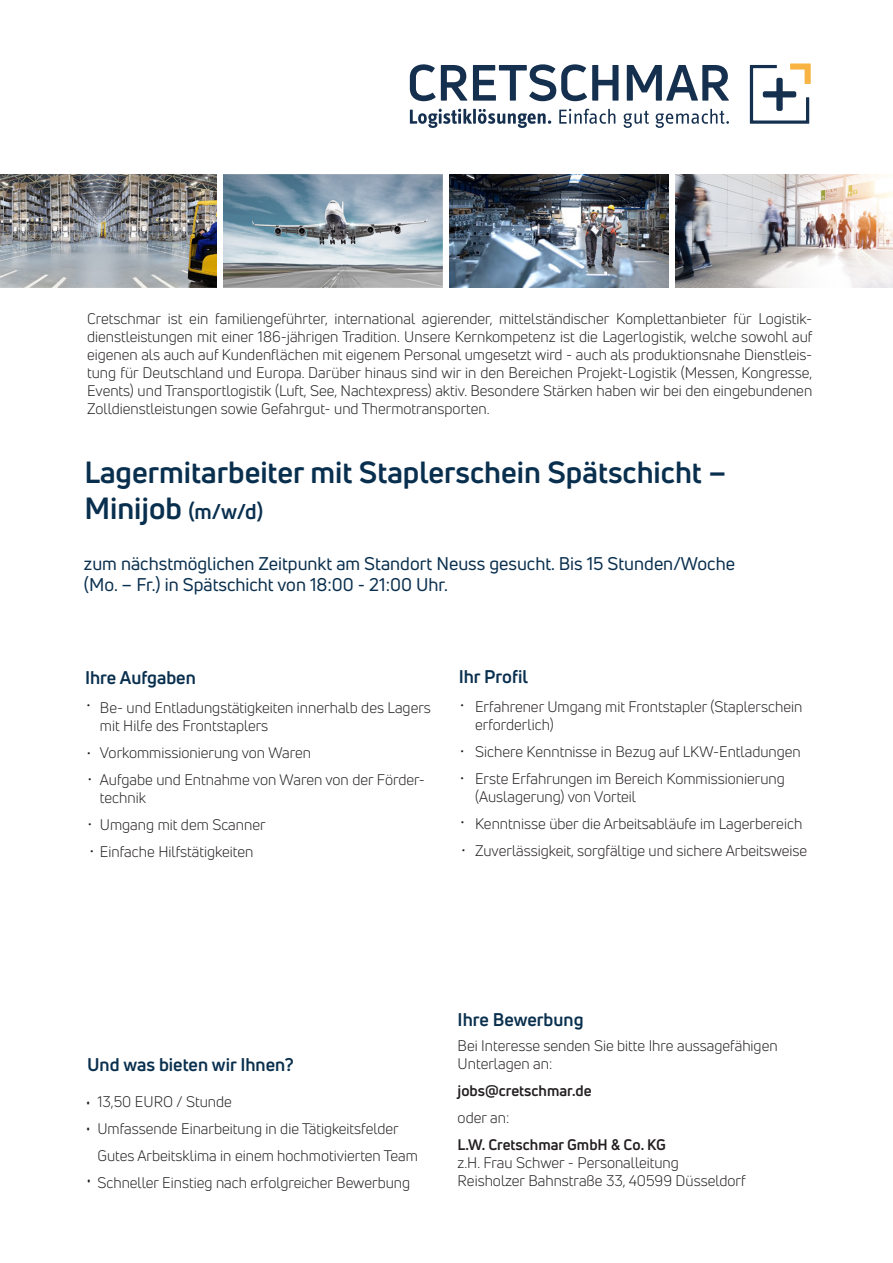
<style>
.page{position:relative;width:893px;height:1263px;background:#fff}
.page>*{position:absolute;margin:0;border:0;box-sizing:border-box;transform-origin:0 0}
.t1{font:700 30px "Uni Neue";color:#092f4e}
.t2{font:22.05px/26px "Uni Neue";color:#1c1c1c;scale:.68 1}
.t3{font:18px "Uni Neue";color:#092f4e}
.t4{font:700 18px "Uni Neue";color:#092f4e}
.t5{font:15px/18px "Uni Neue";color:#231f20}
.t6{font:700 15px "Uni Neue";color:#231f20}
.t7{font:15px/26.4px "Uni Neue";color:#1c1c1c}
.s1{font-size:21px}
.s2{color:#1c1c1c}
.s3{font-weight:700}
</style>
<div class="page">
<img style="left:223px;top:174px;width:220px;height:113px">
<img style="left:0;top:174px;width:217px;height:113px">
<img style="left:450px;top:174px;width:219px;height:113px">
<img style="left:676px;top:175px;width:217px;height:112px">
<svg style="left:410px;top:64px;width:208px;height:37px"></svg>
<svg style="left:627px;top:65px;width:102px;height:36px"></svg>
<svg style="left:750px;top:63px;width:61px;height:61px"></svg>
<svg style="left:410px;top:109px;width:62px;height:19px"></svg>
<hr style="left:473px;top:109px;width:3px;height:15px;background:#152f4e">
<svg style="left:478px;top:109px;width:73px;height:19px"></svg>
<svg style="left:559px;top:109px;width:56px;height:15px"></svg>
<svg style="left:624px;top:111px;width:25px;height:17px"></svg>
<svg style="left:656px;top:109px;width:73px;height:19px"></svg>
<p class="t5" style="left:87px;top:310px;width:727px;text-align:justify">Cretschmar ist ein familiengeführter, international agierender, mittelständischer Komplettanbieter für Logistik&shy;dienstleistungen mit einer 186-jährigen Tradition. Unsere Kernkompetenz ist die Lagerlogistik, welche sowohl auf eigenen als auch auf Kundenflächen mit eigenem Personal umgesetzt wird - auch als produktionsnahe Dienstleis&shy;tung für Deutschland und Europa. Darüber hinaus sind wir in den Bereichen Projekt-Logistik (Messen, Kongresse, Events) und Transportlogistik (Luft, See, Nachtexpress) aktiv. Besondere Stärken haben wir bei den eingebundenen Zolldienstleistungen sowie Gefahrgut- und Thermotransporten.</p>
<p class="t1" style="left:84px;top:454px;width:644px">Lagermitarbeiter mit Staplerschein Spätschicht –</p>
<p class="t1" style="left:84px;top:490px;width:180px">Minijob <span class="s1">(m/w/d)</span></p>
<p class="t3" style="left:84px;top:552px;width:653px">zum nächstmöglichen Zeitpunkt am Standort Neuss gesucht. Bis 15 Stunden/Woche</p>
<p class="t3" style="left:84px;top:574px;width:365px">(Mo. – Fr.) in Spätschicht von 18:00 - 21:00 Uhr.</p>
<p class="t4" style="left:85px;top:666px;width:112px">Ihre Aufgaben</p>
<p class="t4" style="left:459px;top:666px;width:71px">Ihr Profil</p>
<p class="t5" style="left:100px;top:698px;width:332px">Be- und Entladungstätigkeiten innerhalb des Lagers mit Hilfe des Frontstaplers</p>
<p class="t5" style="left:100px;top:743px;width:213px">Vorkommissionierung von Waren</p>
<p class="t5" style="left:100px;top:770px;width:327px">Aufgabe und Entnahme von Waren von der Förder&shy;technik</p>
<p class="t5" style="left:100px;top:815px;width:167px">Umgang mit dem Scanner</p>
<p class="t5" style="left:89px;top:842px;width:165px"><span class="s2">•</span> Einfache Hilfstätigkeiten</p>
<p class="t7" style="left:86px;top:692px;width:6px">•</p>
<p class="t7" style="left:86px;top:739px;width:7px">• •</p>
<p class="t7" style="left:87px;top:810px;width:6px">•</p>
<p class="t7" style="left:460px;top:691px;width:6px">•</p>
<p class="t7" style="left:460px;top:737px;width:6px">• •</p>
<p class="t7" style="left:460px;top:808px;width:7px;line-height:27.9px">• •</p>
<p class="t5" style="left:475px;top:697px;width:329px">Erfahrener Umgang mit Frontstapler (Staplerschein erforderlich)</p>
<p class="t5" style="left:475px;top:742px;width:327px">Sichere Kenntnisse in Bezug auf LKW-Entladungen</p>
<p class="t5" style="left:475px;top:769px;width:311px">Erste Erfahrungen im Bereich Kommissionierung (Auslagerung) von Vorteil</p>
<p class="t5" style="left:475px;top:814px;width:329px">Kenntnisse über die Arbeitsabläufe im Lagerbereich</p>
<p class="t5" style="left:475px;top:841px;width:334px">Zuverlässigkeit, sorgfältige und sichere Arbeitsweise</p>
<p class="t4" style="left:87px;top:1053px;width:208px">Und was bieten wir Ihnen?</p>
<p class="t5" style="left:97px;top:1087px;width:322px;line-height:27px">13,50 EURO / Stunde<br>Umfassende Einarbeitung in die Tätigkeitsfelder Gutes Arbeitsklima in einem hochmotivierten Team Schneller Einstieg nach erfolgreicher Bewerbung</p>
<h2 class="t2" style="left:86px;top:1089px;width:9px">• •</h2>
<h2 class="t2" style="left:86px;top:1167px;width:9px">•</h2>
<p class="t4" style="left:458px;top:1008px;width:127px">Ihre Bewerbung</p>
<p class="t5" style="left:458px;top:1036px;width:322px">Bei Interesse senden Sie bitte Ihre aussagefähigen<br>Unterlagen an:</p>
<p class="t6" style="left:458px;top:1081px;width:136px">jobs@cretschmar.de</p>
<p class="t5" style="left:458px;top:1108px;width:53px">oder an:</p>
<p class="t5" style="left:458px;top:1135px;width:223px"><span class="s3">L.W. Cretschmar GmbH &amp; Co. KG </span>z.H. Frau Schwer - Personalleitung</p>
<p class="t5" style="left:458px;top:1171px;width:290px">Reisholzer Bahnstraße 33, 40599 Düsseldorf</p>
</div>
